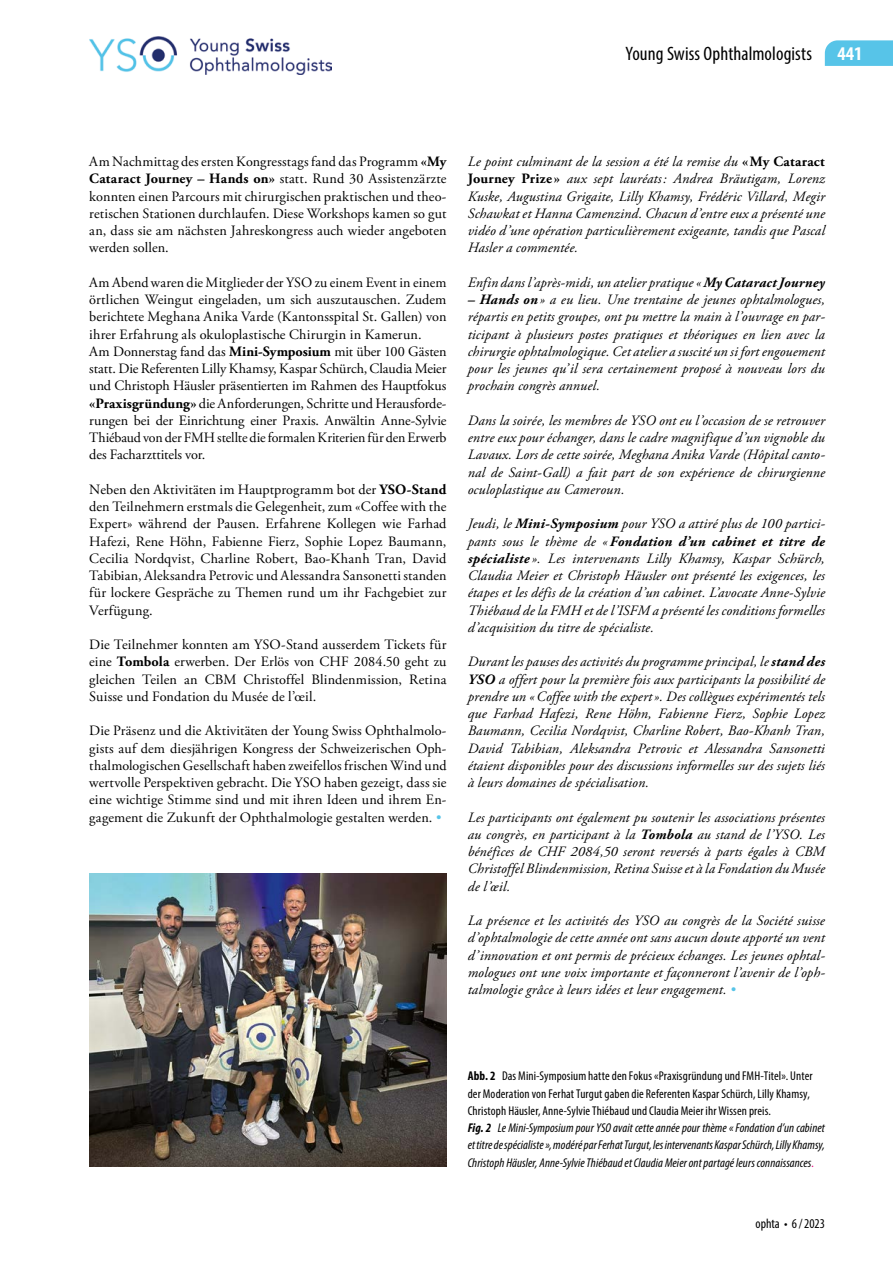
<style>
.page{position:relative;width:893px;height:1263px;background:#fff}
.page>*{position:absolute;margin:0;border:0;box-sizing:border-box;transform-origin:0 0}
.t1{font:condensed 19.5px "Myriad Pro";letter-spacing:.005em;color:#000}
.t2{font:700 condensed 19.5px "Myriad Pro";color:#fff}
.t3{font:italic 14.25px/17.2px "Adobe Garamond Pro";letter-spacing:.01em;color:#000;text-align:justify}
.t4{font:14.25px/17.2px "Adobe Garamond Pro";letter-spacing:.005em;color:#000;text-align:justify}
.t5{font:condensed 13.5px "Myriad Pro";color:#000}
.t6{font:italic condensed 12.75px/17.2px "Myriad Pro";letter-spacing:.005em;color:#000}
.s1{font-weight:700}
.s2{color:#57c4e8}
.s3{font-weight:700;font-style:normal}
.s4{font-style:normal}
.s5{color:#e6007c}
</style>
<div class="page">
<svg style="left:825px;top:40px;width:68px;height:26px;background:#5dc6e8"></svg>
<img style="left:89px;top:36px;width:243px;height:38px">
<img style="left:89px;top:873px;width:357px;height:294px">
<h1 class="t1" style="left:625px;top:42px;width:188px">Young Swiss Ophthalmologists</h1>
<h1 class="t2" style="left:838px;top:41px;width:26px">441</h1>
<p class="t4" style="left:89px;top:153px;width:359px">Am Nachmittag des ersten Kongresstags fand das Programm <span class="s1">«My Cataract Journey – Hands on»</span> statt. Rund 30 Assistenzärzte konnten einen Parcours mit chirurgischen praktischen und theo&shy;retischen Stationen durchlaufen. Diese Workshops kamen so gut an, dass sie am nächsten Jahreskongress auch wieder angeboten werden sollen.</p>
<p class="t4" style="left:89px;top:274px;width:359px;text-align:left">Am Abend waren die Mitglieder der YSO zu einem Event in einem örtlichen Weingut eingeladen, um sich auszutauschen. Zudem berichtete Meghana Anika Varde (Kantonsspital St. Gallen) von ihrer Erfahrung als okuloplastische Chirurgin in Kamerun.<br>Am Donnerstag fand das <span class="s1">Mini-Symposium</span> mit über 100 Gästen statt. Die Referenten Lilly Khamsy, Kaspar Schürch, Claudia Meier und Christoph Häusler präsentierten im Rahmen des Hauptfokus <span class="s1">«Praxisgründung»</span> die Anforderungen, Schritte und Herausforde&shy;rungen bei der Einrichtung einer Praxis. Anwältin Anne-Sylvie Thiébaud von der FMH stellte die formalen Kriterien für den Erwerb des Facharzttitels vor.</p>
<p class="t4" style="left:89px;top:481px;width:359px">Neben den Aktivitäten im Hauptprogramm bot der <span class="s1">YSO-Stand </span>den Teilnehmern erstmals die Gelegenheit, zum «Coffee with the Expert» während der Pausen. Erfahrene Kollegen wie Farhad Hafezi, Rene Höhn, Fabienne Fierz, Sophie Lopez Baumann, Cecilia Nordqvist, Charline Robert, Bao-Khanh Tran, David Tabibian, Aleksandra Petrovic und Alessandra Sansonetti standen für lockere Gespräche zu Themen rund um ihr Fachgebiet zur Verfügung.</p>
<p class="t4" style="left:89px;top:636px;width:359px">Die Teilnehmer konnten am YSO-Stand ausserdem Tickets für eine <span class="s1">Tombola</span> erwerben. Der Erlös von CHF 2084.50 geht zu gleichen Teilen an CBM Christoffel Blindenmission, Retina Suisse und Fondation du Musée de l’œil.</p>
<p class="t4" style="left:89px;top:723px;width:359px">Die Präsenz und die Aktivitäten der Young Swiss Ophthalmolo&shy;gists auf dem diesjährigen Kongress der Schweizerischen Oph&shy;thalmologischen Gesellschaft haben zweifellos frischen Wind und wertvolle Perspektiven gebracht. Die YSO haben gezeigt, dass sie eine wichtige Stimme sind und mit ihren Ideen und ihrem En&shy;gagement die Zukunft der Ophthalmologie gestalten werden. <span class="s2">•</span></p>
<p class="t3" style="left:468px;top:153px;width:359px">Le point culminant de la session a été la remise du <span class="s3">«My Cataract Journey Prize »</span> aux sept lauréats: Andrea Bräutigam, Lorenz Kuske, Augustina Grigaite, Lilly Khamsy, Frédéric Villard, Megir Schawkat et Hanna Camenzind. Chacun d’entre eux a présenté une vidéo d’une opération particulièrement exigeante, tandis que Pascal Hasler a commentée.</p>
<p class="t3" style="left:468px;top:274px;width:359px">Enfin dans l’après-midi, un atelier pratique «<span class="s1">My Cataract Journey</span></p>
<p class="t3" style="left:468px;top:291px;width:359px"><span class="s1">– Hands on</span>» a eu lieu. Une trentaine de jeunes ophtalmologues, répartis en petits groupes, ont pu mettre la main à l’ouvrage en par&shy;ticipant à plusieurs postes pratiques et théoriques en lien avec la chirurgie ophtalmologique. Cet atelier a suscité un si fort engouement pour les jeunes qu’il sera certainement proposé à nouveau lors du prochain congrès annuel.</p>
<p class="t3" style="left:468px;top:412px;width:359px">Dans la soirée, les membres de YSO ont eu l’occasion de se retrouver entre eux pour échanger, dans le cadre magnifique d’un vignoble du Lavaux. Lors de cette soirée, Meghana Anika Varde (Hôpital canto&shy;nal de Saint-Gall) a fait part de son expérience de chirurgienne oculoplastique au Cameroun.</p>
<p class="t3" style="left:468px;top:516px;width:359px">Jeudi, le <span class="s1">Mini-Symposium</span> pour YSO a attiré plus de 100 partici&shy;pants sous le thème de «<span class="s1">Fondation d’un cabinet et titre de spécialiste</span> ». Les intervenants Lilly Khamsy, Kaspar Schürch, Claudia Meier et Christoph Häusler ont présenté les exigences, les étapes et les défis de la création d’un cabinet. L’avocate Anne-Sylvie Thiébaud de la FMH et de l’ISFM a présenté les conditions formelles d’acquisition du titre de spécialiste.</p>
<p class="t3" style="left:468px;top:654px;width:359px">Durant les pauses des activités du programme principal, le <span class="s1">stand des YSO</span> a offert pour la première fois aux participants la possibilité de prendre un «Coffee with the expert ». Des collègues expérimentés tels que Farhad Hafezi, Rene Höhn, Fabienne Fierz, Sophie Lopez Baumann, Cecilia Nordqvist, Charline Robert, Bao-Khanh Tran, David Tabibian, Aleksandra Petrovic et Alessandra Sansonetti étaient disponibles pour des discussions informelles sur des sujets liés à leurs domaines de spécialisation.</p>
<p class="t3" style="left:468px;top:809px;width:359px">Les participants ont également pu soutenir les associations présentes au congrès, en participant à la <span class="s1">Tombola</span> au stand de l’YSO. Les bénéfices de CHF 2084,50 seront reversés à parts égales à CBM Christoffel Blindenmission, Retina Suisse et à la Fondation du Musée de l’œil.</p>
<p class="t3" style="left:468px;top:912px;width:359px">La présence et les activités des YSO au congrès de la Société suisse d’ophtalmologie de cette année ont sans aucun doute apporté un vent d’innovation et ont permis de précieux échanges. Les jeunes ophtal&shy;mologues ont une voix importante et façonneront l’avenir de l’oph&shy;talmologie grâce à leurs idées et leur engagement. <span class="s2">•</span></p>
<p class="t6" style="left:468px;top:1067px;width:359px"><span class="s3">Abb. 2</span> <span class="s4">Das Mini-Symposium hatte den Fokus «Praxisgründung und FMH-Titel». Unter der Moderation von Ferhat Turgut gaben die Referenten Kaspar Schürch, Lilly Khamsy, Christoph Häusler, Anne-Sylvie Thiébaud und Claudia Meier ihr Wissen preis.<br></span><span class="s1">Fig. 2</span> Le Mini-Symposium pour YSO avait cette année pour thème «Fondation d’un cabinet et titre de spécialiste», modéré par Ferhat Turgut, les intervenants Kaspar Schürch, Lilly Khamsy, Christoph Häusler, Anne-Sylvie Thiébaud et Claudia Meier ont partagé leurs connaissances<span class="s5">.</span></p>
<p class="t5" style="left:755px;top:1215px;width:71px">ophta • 6/2023</p>
</div>
